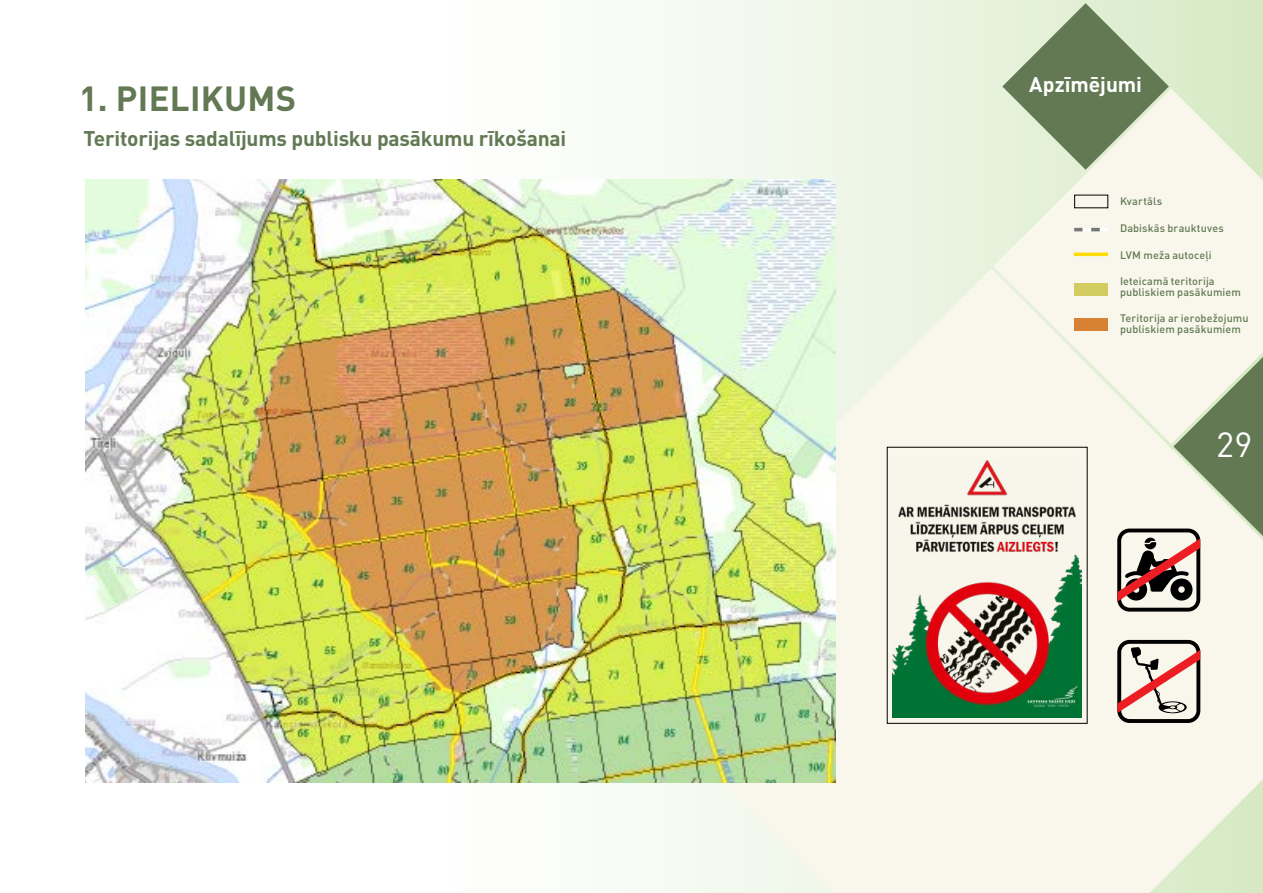
<style>
.page{position:relative;width:1263px;height:893px;background:#fff}
.page>*{position:absolute;margin:0;border:0;box-sizing:border-box;transform-origin:0 0}
.t1{font:700 34.5px "DIN Pro";letter-spacing:.01em;color:#627954}
.t2{font:34.5px "DIN Pro";color:#fff}
.t3{font:700 21px "DIN Pro";letter-spacing:-.01em;color:#627954}
.t4{font:700 21px "DIN Pro";color:#fff}
.t5{font:500 10.8px/10.5px "DIN Pro";letter-spacing:.01em;color:#627954}
</style>
<div class="page">
<div style="left:388px;top:0;width:875px;height:893px;background:linear-gradient(to right,#fff,#d9ebc9)"></div>
<svg style="left:993px;top:89px;width:270px;height:180px;background:#f1f3e3"></svg>
<svg style="left:600px;top:269px;width:663px;height:624px;background:#f6f6ea"></svg>
<svg style="left:1002px;top:3px;width:167px;height:167px;background:#a6b699"></svg>
<img style="left:85px;top:180px;width:751px;height:602px">
<svg style="left:1117px;top:640px;width:83px;height:83px;background:#c1a8a2"></svg>
<svg style="left:1117px;top:357px;width:146px;height:255px;background:#c5c5b5"></svg>
<svg style="left:886px;top:446px;width:202px;height:278px;background:#b2b09e"></svg>
<svg style="left:1074px;top:228px;width:34px;height:3px"></svg>
<hr style="left:1074px;top:253px;width:34px;height:3px;background:#ffda00">
<div style="left:1075px;top:283px;width:33px;height:13px;background:#d3cc61"></div>
<div style="left:1075px;top:318px;width:33px;height:13px;background:#d68133"></div>
<h1 class="t1" style="left:79px;top:75px;width:219px">1. PIELIKUMS</h1>
<h2 class="t3" style="left:84px;top:124px;width:484px">Teritorijas sadalījums publisku pasākumu rīkošanai</h2>
<h2 class="t4" style="left:1029px;top:70px;width:114px">Apzīmējumi</h2>
<p class="t5" style="left:1120px;top:196px;width:44px">Kvartāls</p>
<p class="t5" style="left:1120px;top:222px;width:105px">Dabiskās brauktuves</p>
<p class="t5" style="left:1120px;top:249px;width:93px">LVM meža autoceļi</p>
<p class="t5" style="left:1120px;top:276px;width:122px">Ieteicamā teritorija publiskiem pasākumiem</p>
<p class="t5" style="left:1120px;top:313px;width:130px">Teritorija ar ierobežojumu publiskiem pasākumiem</p>
<h1 class="t2" style="left:1216px;top:421px;width:38px">29</h1>
</div>
